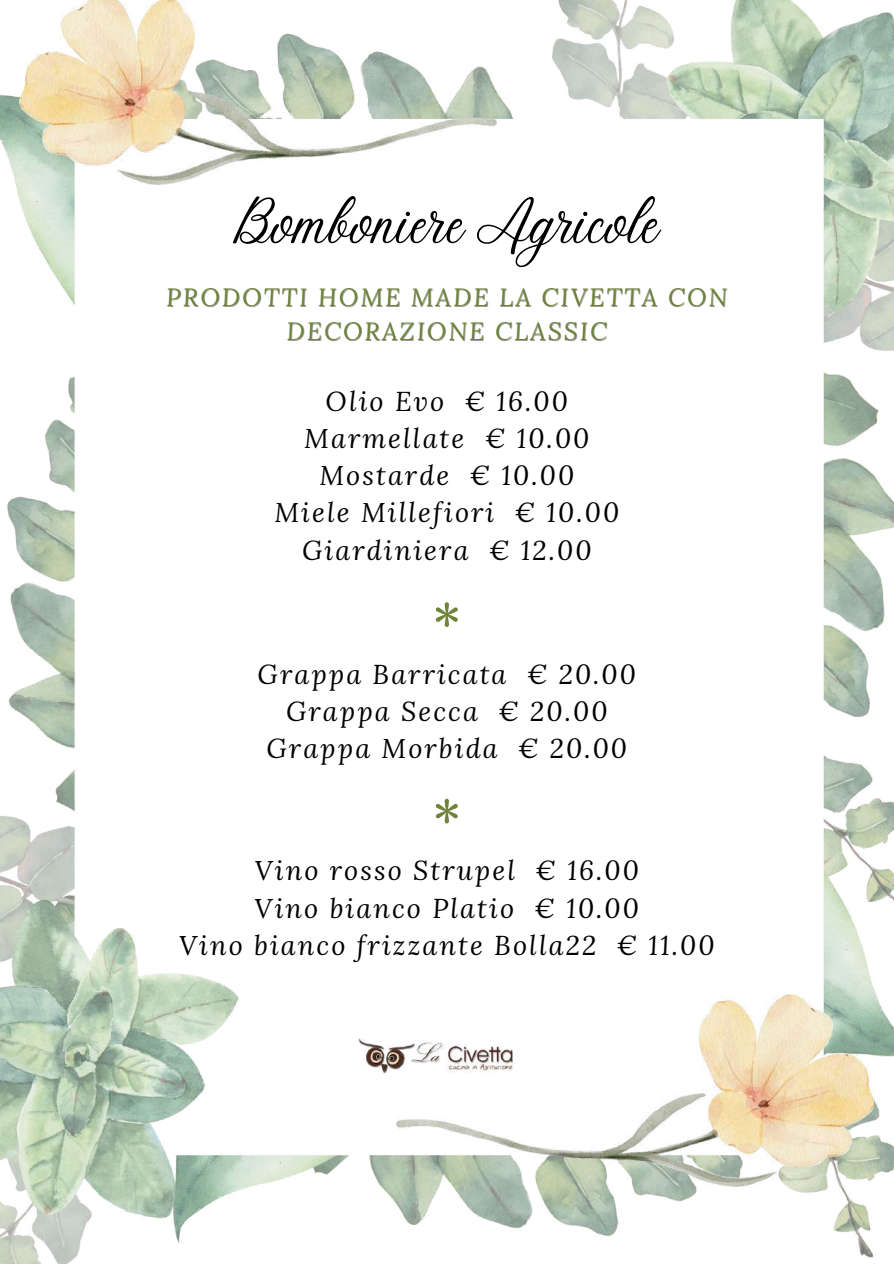
<style>
.page{position:relative;width:894px;height:1264px;background:#fff}
.page>*{position:absolute;margin:0;border:0;box-sizing:border-box;transform-origin:0 0}
.t1{font:66px "Stoic";color:#000}
.t2{font:italic 27px/37.2px "Lora";letter-spacing:.08em;color:#000;text-align:center}
.t3{font:italic 24.75px/33.9px "Lora";letter-spacing:.08em;color:#6f843a;text-align:center}
</style>
<div class="page">
<img style="left:0;top:0;width:893px;height:1263px">
<svg style="left:435px;top:798px;width:22px;height:25px"></svg>
<svg style="left:435px;top:602px;width:22px;height:25px"></svg>
<img style="left:358px;top:1038px;width:39px;height:37px">
<img style="left:397px;top:994px;width:476px;height:192px">
<img style="left:19px;top:0;width:477px;height:185px">
<h1 class="t1" style="left:236px;top:190px;width:423px">Bomboniere Agricole</h1>
<p class="t3" style="left:166px;top:280px;width:562px">PRODOTTI HOME MADE LA CIVETTA CON<br>DECORAZIONE CLASSIC</p>
<p class="t2" style="left:274px;top:382px;width:346px">Olio Evo € 16.00<br>Marmellate € 10.00<br>Mostarde € 10.00<br>Miele Millefiori € 10.00<br>Giardiniera € 12.00</p>
<p class="t2" style="left:257px;top:655px;width:380px">Grappa Barricata € 20.00<br>Grappa Secca € 20.00<br>Grappa Morbida € 20.00</p>
<p class="t2" style="left:179px;top:851px;width:537px">Vino rosso Strupel € 16.00<br>Vino bianco Platio € 10.00<br>Vino bianco frizzante Bolla22 € 11.00</p>
</div>
